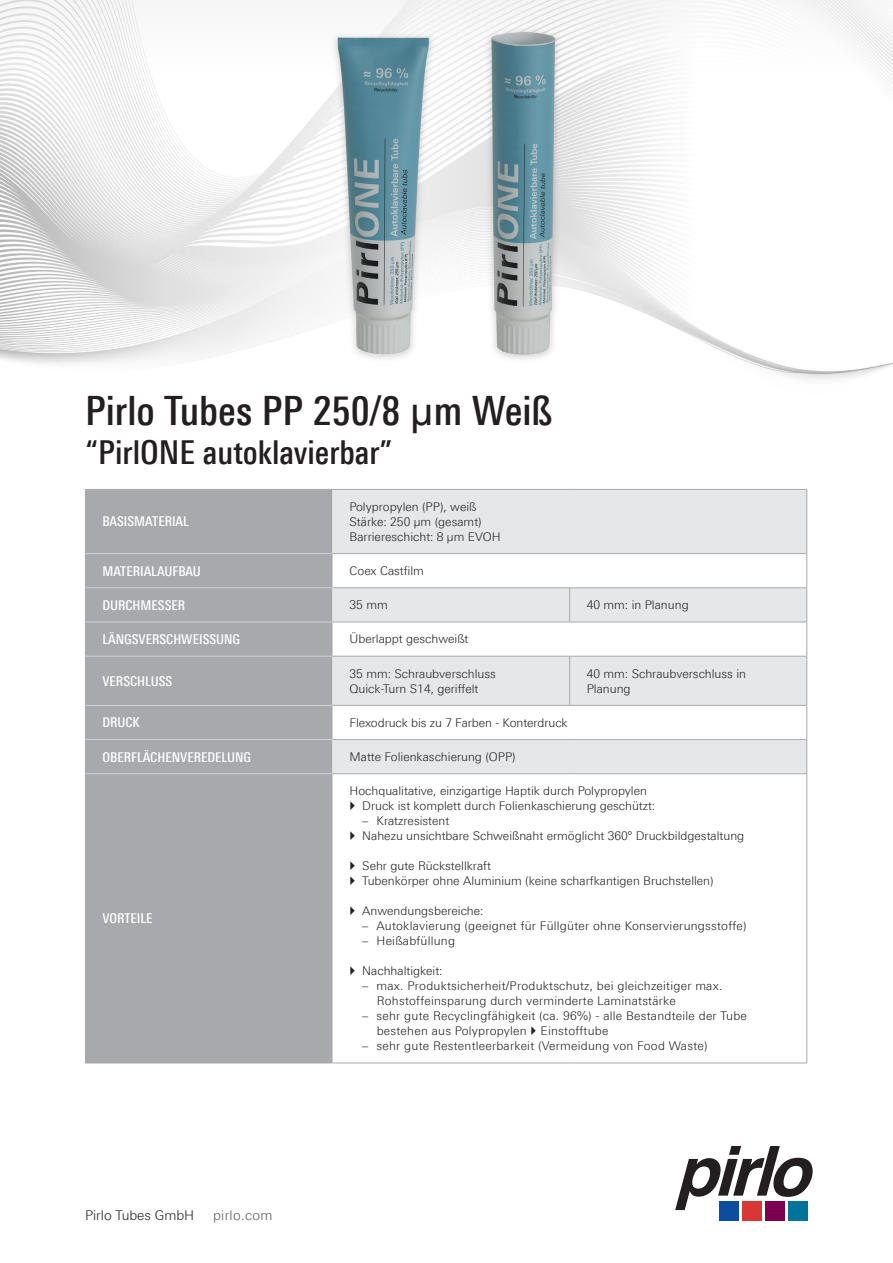
<style>
.page{position:relative;width:893px;height:1263px;background:#fff}
.page>*{position:absolute;margin:0;border:0;box-sizing:border-box;transform-origin:0 0}
.t1{font:500 40.5px "Linotype Univers 520 Cn";color:#231f20}
.t2{font:500 33px "Linotype Univers 520 Cn";color:#231f20}
.t3{font:500 13.5px "Linotype Univers 520 Cn";color:#fff}
.t4{font:300 13.5px "Linotype Univers 330";color:#231f20}
.t5{font:300 13.5px "Linotype Univers 330";letter-spacing:.02em;color:#57585a}
.t6{font:300 12px/15px "Linotype Univers 330";color:#231f20}
.t7{font:300 12px/15px "Linotype Univers 330";letter-spacing:.02em;color:#231f20}
</style>
<div class="page">
<img style="left:0;top:0;width:893px;height:380px">
<div style="left:86px;top:490px;width:247px;height:572px;background:#a8a9ad"></div>
<svg style="left:333px;top:490px;width:473px;height:283px;fill:#e6e7e9"></svg>
<hr style="left:333px;top:553px;width:237px;height:1px;background:#a8a9ad">
<hr style="left:570px;top:553px;width:236px;height:1px;background:#a8a9ad">
<hr style="left:333px;top:739px;width:237px;height:1px;background:#a8a9ad">
<hr style="left:570px;top:739px;width:236px;height:1px;background:#a8a9ad">
<hr style="left:569px;top:587px;width:1px;height:35px;background:#a8a9ad">
<hr style="left:806px;top:588px;width:1px;height:34px;background:#a8a9ad">
<hr style="left:333px;top:622px;width:236px;height:1px;background:#a8a9ad">
<hr style="left:570px;top:622px;width:236px;height:1px;background:#a8a9ad">
<hr style="left:806px;top:622px;width:1px;height:34px;background:#a8a9ad">
<hr style="left:333px;top:656px;width:236px;height:1px;background:#a8a9ad">
<hr style="left:570px;top:656px;width:236px;height:1px;background:#a8a9ad">
<hr style="left:569px;top:656px;width:1px;height:50px;background:#a8a9ad">
<hr style="left:806px;top:656px;width:1px;height:49px;background:#a8a9ad">
<hr style="left:333px;top:705px;width:236px;height:1px;background:#a8a9ad">
<hr style="left:570px;top:705px;width:236px;height:1px;background:#a8a9ad">
<hr style="left:806px;top:705px;width:1px;height:34px;background:#a8a9ad">
<hr style="left:86px;top:489px;width:247px;height:1px;background:#a8a9ad">
<hr style="left:85px;top:489px;width:1px;height:65px;background:#a8a9ad">
<hr style="left:85px;top:554px;width:1px;height:34px;background:#a8a9ad">
<hr style="left:85px;top:588px;width:1px;height:34px;background:#a8a9ad">
<hr style="left:85px;top:622px;width:1px;height:34px;background:#a8a9ad">
<hr style="left:85px;top:656px;width:1px;height:49px;background:#a8a9ad">
<hr style="left:85px;top:705px;width:1px;height:34px;background:#a8a9ad">
<hr style="left:85px;top:739px;width:1px;height:35px;background:#a8a9ad">
<hr style="left:85px;top:774px;width:1px;height:289px;background:#a8a9ad">
<hr style="left:86px;top:1062px;width:247px;height:1px;background:#a8a9ad">
<hr style="left:806px;top:739px;width:1px;height:35px;background:#a8a9ad">
<hr style="left:86px;top:553px;width:247px;height:1px;background:#d1d2d4">
<hr style="left:86px;top:587px;width:247px;height:1px;background:#d1d2d4">
<hr style="left:86px;top:622px;width:247px;height:1px;background:#d1d2d4">
<hr style="left:86px;top:656px;width:247px;height:1px;background:#d1d2d4">
<hr style="left:86px;top:705px;width:247px;height:1px;background:#d1d2d4">
<hr style="left:86px;top:739px;width:247px;height:1px;background:#d1d2d4">
<hr style="left:86px;top:773px;width:247px;height:1px;background:#d1d2d4">
<hr style="left:333px;top:773px;width:237px;height:1px;background:#a8a9ad">
<hr style="left:570px;top:773px;width:236px;height:1px;background:#a8a9ad">
<hr style="left:806px;top:774px;width:1px;height:289px;background:#a8a9ad">
<hr style="left:333px;top:1062px;width:237px;height:1px;background:#a8a9ad">
<hr style="left:570px;top:1062px;width:236px;height:1px;background:#a8a9ad">
<hr style="left:333px;top:489px;width:237px;height:1px;background:#a8a9ad">
<hr style="left:570px;top:489px;width:236px;height:1px;background:#a8a9ad">
<hr style="left:806px;top:489px;width:1px;height:65px;background:#a8a9ad">
<hr style="left:806px;top:554px;width:1px;height:34px;background:#a8a9ad">
<hr style="left:333px;top:587px;width:236px;height:1px;background:#a8a9ad">
<hr style="left:570px;top:587px;width:236px;height:1px;background:#a8a9ad">
<svg style="left:675px;top:1146px;width:138px;height:64px"></svg>
<div style="left:788px;top:1201px;width:20px;height:19px;background:#00739a"></div>
<div style="left:719px;top:1201px;width:19px;height:19px;background:#0d4da1"></div>
<div style="left:742px;top:1201px;width:20px;height:19px;background:#d93735"></div>
<div style="left:765px;top:1201px;width:20px;height:19px;background:#7b0051"></div>
<p class="t1" style="left:85px;top:386px;width:469px">Pirlo Tubes PP 250/8 μm Weiß</p>
<p class="t2" style="left:85px;top:433px;width:309px">“PirlONE autoklavierbar”</p>
<p class="t3" style="left:102px;top:514px;width:88px">BASISMATERIAL</p>
<p class="t6" style="left:350px;top:499px;width:128px">Polypropylen (PP), weiß</p>
<p class="t6" style="left:350px;top:514px;width:134px">Stärke: 250 µm (gesamt)</p>
<p class="t6" style="left:350px;top:529px;width:153px">Barriereschicht: 8 µm EVOH</p>
<p class="t3" style="left:102px;top:563px;width:100px">MATERIALAUFBAU</p>
<p class="t6" style="left:350px;top:563px;width:76px">Coex Castfilm</p>
<p class="t3" style="left:102px;top:597px;width:84px">DURCHMESSER</p>
<p class="t6" style="left:350px;top:597px;width:40px">35 mm</p>
<p class="t6" style="left:587px;top:597px;width:104px">40 mm: in Planung</p>
<p class="t3" style="left:102px;top:631px;width:139px">LÄNGSVERSCHWEISSUNG</p>
<p class="t6" style="left:350px;top:631px;width:120px">Überlappt geschweißt</p>
<p class="t3" style="left:102px;top:673px;width:71px">VERSCHLUSS</p>
<p class="t6" style="left:350px;top:666px;width:148px">35 mm: Schraubverschluss<br>Quick-Turn S14, geriffelt</p>
<p class="t6" style="left:587px;top:666px;width:161px">40 mm: Schraubverschluss in<br>Planung</p>
<p class="t3" style="left:102px;top:715px;width:39px">DRUCK</p>
<p class="t6" style="left:350px;top:715px;width:220px">Flexodruck bis zu 7 Farben - Konterdruck</p>
<p class="t3" style="left:102px;top:749px;width:150px">OBERFLÄCHENVEREDELUNG</p>
<p class="t6" style="left:350px;top:749px;width:168px">Matte Folienkaschierung (OPP)</p>
<p class="t3" style="left:102px;top:910px;width:52px">VORTEILE</p>
<p class="t4" style="left:85px;top:1208px;width:111px">Pirlo Tubes GmbH</p>
<p class="t5" style="left:213px;top:1208px;width:61px">pirlo.com</p>
<p class="t6" style="left:350px;top:783px;width:299px">Hochqualitative, einzigartige Haptik durch Polypropylen</p>
<p class="t6" style="left:362px;top:798px;width:294px">Druck ist komplett durch Folienkaschierung geschützt:</p>
<p class="t6" style="left:362px;top:813px;width:89px">– Kratzresistent</p>
<p class="t6" style="left:362px;top:828px;width:383px">Nahezu unsichtbare Schweißnaht ermöglicht 360° Druckbildgestaltung</p>
<p class="t6" style="left:362px;top:858px;width:130px">Sehr gute Rückstellkraft</p>
<p class="t6" style="left:362px;top:873px;width:353px">Tubenkörper ohne Aluminium (keine scharfkantigen Bruchstellen)</p>
<p class="t6" style="left:362px;top:903px;width:123px">Anwendungsbereiche:</p>
<p class="t7" style="left:362px;top:918px;width:386px">– Autoklavierung (geeignet für Füllgüter ohne Konservierungsstoffe)</p>
<p class="t7" style="left:362px;top:933px;width:94px">– Heißabfüllung</p>
<p class="t6" style="left:362px;top:963px;width:82px">Nachhaltigkeit:</p>
<p class="t7" style="left:377px;top:978px;width:347px;text-indent:-14px">– max. Produktsicherheit/Produktschutz, bei gleichzeitiger max.<br>Rohstoffeinsparung durch verminderte Laminatstärke</p>
<p class="t7" style="left:377px;top:1008px;width:372px;text-indent:-14px">– sehr gute Recyclingfähigkeit (ca. 96%) - alle Bestandteile der Tube bestehen aus Polypropylen Einstofftube</p>
<p class="t7" style="left:362px;top:1038px;width:347px">– sehr gute Restentleerbarkeit (Vermeidung von Food Waste)</p>
</div>
